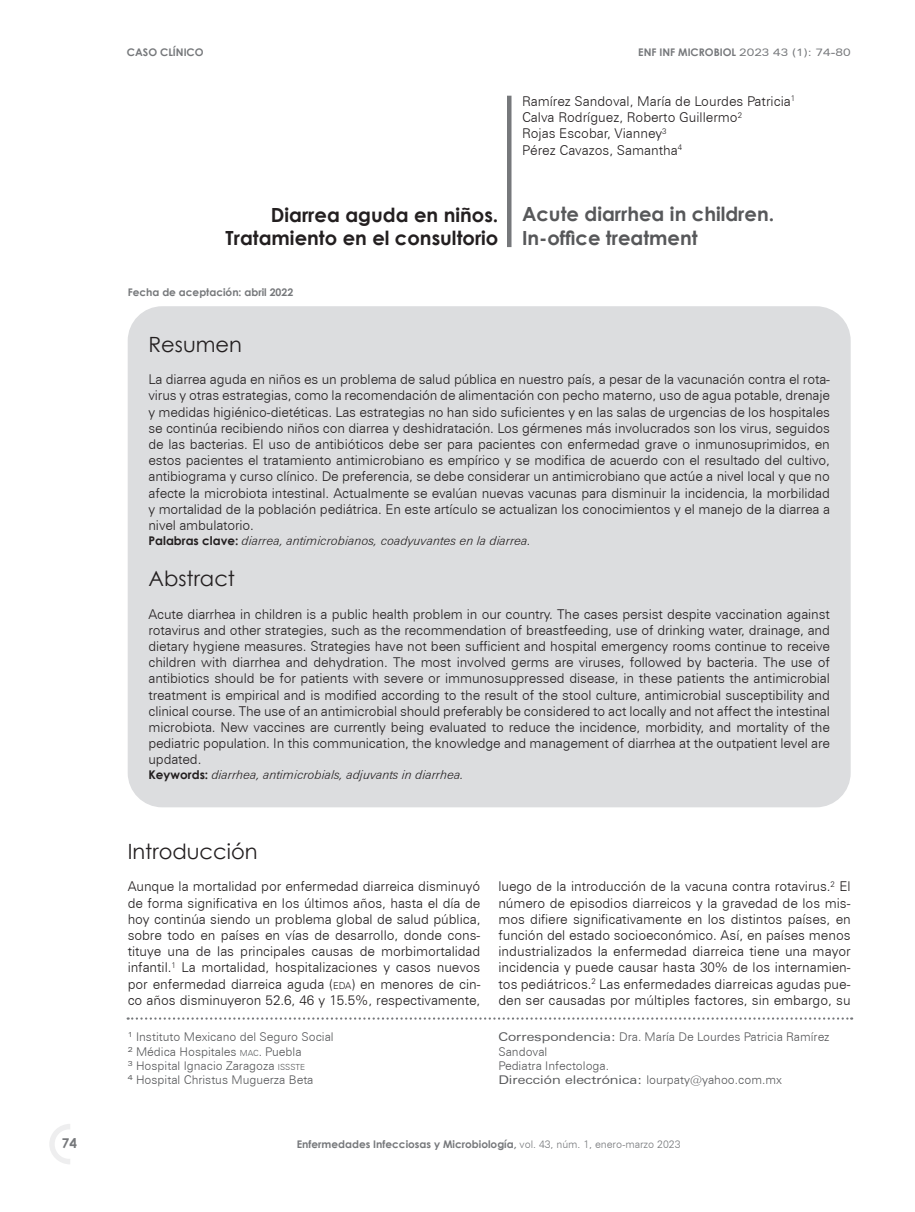
<style>
.page{position:relative;width:915px;height:1212px;background:#fff}
.page>*{position:absolute;margin:0;border:0;box-sizing:border-box;transform-origin:0 0}
.t1{font:21px "Century Gothic";color:#231f20}
.t2{font:700 19.5px/23.4px "Century Gothic";color:#231f20;text-align:right}
.t3{font:700 19.5px/23.4px "Century Gothic";color:#57585a}
.t4{font:300 13.5px/16.2px "Zurich BT";letter-spacing:-.005em;color:#231f20;text-align:justify}
.t5{font:700 13.5px "Century Gothic";color:#76787b}
.t6{font:italic 300 12.3px "Zurich BT";color:#231f20}
.t7{font:300 12px/14.4px "Zurich BT";color:#57585a}
.t8{font:700 10.5px "Century Gothic";color:#76787b}
.s1{font-family:"Zurich BT";font-weight:400;font-stretch:expanded}
.s2{font-family:"Century Gothic";font-weight:700;font-style:normal;font-size:12px}
.s3{font-size:9.45px}
.s4{font-size:8.4px}
.s5{font-weight:400;font-stretch:expanded}
.s6{font-family:"Zurich BT";font-weight:300}
</style>
<div class="page">
<svg style="left:49px;top:1124px;width:21px;height:40px"></svg>
<div style="left:58px;top:1132px;width:22px;height:24px;background:#fff;border-radius:50%"></div>
<div style="left:55px;top:1129px;width:28px;height:30px;border:6px solid #fff;border-radius:50%"></div>
<hr style="left:507px;top:96px;width:4px;height:151px;background:#76787b">
<div style="left:128px;top:307px;width:721px;height:499px;background:#dcdddf;border-radius:34px"></div>
<svg style="left:128px;top:1017px;width:723px;height:3px"></svg>
<p class="t8" style="left:127px;top:44px;width:78px">CASO CLÍNICO</p>
<p class="t8" style="left:638px;top:44px;width:214px">ENF INF MICROBIOL <span class="s1">2023 43 (1): 74-80</span></p>
<h2 class="t2" style="left:225px;top:202px;width:274px">Diarrea aguda en niños.<br>Tratamiento en el consultorio</h2>
<p class="t8" style="left:128px;top:285px;width:167px">Fecha de aceptación: abril 2022</p>
<p class="t4" style="left:522px;top:93px;width:274px;text-align:left">Ramírez Sandoval, María de Lourdes Patricia<sup>1<br></sup>Calva Rodríguez, Roberto Guillermo<sup>2<br></sup>Rojas Escobar, Vianney<sup>3<br></sup>Pérez Cavazos, Samantha<sup>4</sup></p>
<h2 class="t3" style="left:522px;top:201px;width:253px">Acute diarrhea in children.<br>In-office treatment</h2>
<h1 class="t1" style="left:148px;top:329px;width:95px">Resumen</h1>
<p class="t4" style="left:148px;top:371px;width:682px">La diarrea aguda en niños es un problema de salud pública en nuestro país, a pesar de la vacunación contra el rota&shy;virus y otras estrategias, como la recomendación de alimentación con pecho materno, uso de agua potable, drenaje y medidas higiénico-dietéticas. Las estrategias no han sido suficientes y en las salas de urgencias de los hospitales se continúa recibiendo niños con diarrea y deshidratación. Los gérmenes más involucrados son los virus, seguidos de las bacterias. El uso de antibióticos debe ser para pacientes con enfermedad grave o inmunosuprimidos, en estos pacientes el tratamiento antimicrobiano es empírico y se modifica de acuerdo con el resultado del cultivo, antibiograma y curso clínico. De preferencia, se debe considerar un antimicrobiano que actúe a nivel local y que no afecte la microbiota intestinal. Actualmente se evalúan nuevas vacunas para disminuir la incidencia, la morbilidad y mortalidad de la población pediátrica. En este artículo se actualizan los conocimientos y el manejo de la diarrea a nivel ambulatorio.</p>
<p class="t6" style="left:148px;top:533px;width:384px"><span class="s2">Palabras clave:</span> diarrea, antimicrobianos, coadyuvantes en la diarrea.</p>
<h1 class="t1" style="left:148px;top:564px;width:88px">Abstract</h1>
<p class="t4" style="left:148px;top:605px;width:682px">Acute diarrhea in children is a public health problem in our country. The cases persist despite vaccination against rotavirus and other strategies, such as the recommendation of breastfeeding, use of drinking water, drainage, and dietary hygiene measures. Strategies have not been sufficient and hospital emergency rooms continue to receive children with diarrhea and dehydration. The most involved germs are viruses, followed by bacteria. The use of antibiotics should be for patients with severe or immunosuppressed disease, in these patients the antimicrobial treatment is empirical and is modified according to the result of the stool culture, antimicrobial susceptibility and clinical course. The use of an antimicrobial should preferably be considered to act locally and not affect the intestinal microbiota. New vaccines are currently being evaluated to reduce the incidence, morbidity, and mortality of the pediatric population. In this communication, the knowledge and management of diarrhea at the outpatient level are updated.</p>
<p class="t6" style="left:148px;top:767px;width:317px"><span class="s2">Keywords:</span> diarrhea, antimicrobials, adjuvants in diarrhea.</p>
<h1 class="t1" style="left:128px;top:837px;width:131px">Introducción</h1>
<p class="t4" style="left:128px;top:878px;width:354px">Aunque la mortalidad por enfermedad diarreica disminuyó de forma significativa en los últimos años, hasta el día de hoy continúa siendo un problema global de salud pública, sobre todo en países en vías de desarrollo, donde cons&shy;tituye una de las principales causas de morbimortalidad infantil.<sup>1</sup> La mortalidad, hospitalizaciones y casos nuevos por enfermedad diarreica aguda (<span class="s3">EDA</span>) en menores de cin&shy;co años disminuyeron 52.6, 46 y 15.5%, respectivamente,</p>
<p class="t4" style="left:498px;top:878px;width:353px">luego de la introducción de la vacuna contra rotavirus.<sup>2</sup> El número de episodios diarreicos y la gravedad de los mis&shy;mos difiere significativamente en los distintos países, en función del estado socioeconómico. Así, en países menos industrializados la enfermedad diarreica tiene una mayor incidencia y puede causar hasta 30% de los internamien&shy;tos pediátricos.<sup>2</sup> Las enfermedades diarreicas agudas pue&shy;den ser causadas por múltiples factores, sin embargo, su</p>
<p class="t7" style="left:128px;top:1030px;width:207px"><sup>1</sup> Instituto Mexicano del Seguro Social <sup>2</sup> Médica Hospitales <span class="s4">MAC</span>. Puebla<br><sup>3</sup> Hospital Ignacio Zaragoza <span class="s4">ISSSTE<br></span><sup>4</sup> Hospital Christus Muguerza Beta</p>
<p class="t7" style="left:498px;top:1030px;width:332px"><span class="s5">Correspondencia:</span> Dra. María De Lourdes Patricia Ramírez Sandoval<br>Pediatra Infectologa.<br><span class="s5">Dirección electrónica:</span> lourpaty@yahoo.com.mx</p>
<p class="t5" style="left:62px;top:1133px;width:17px">74</p>
<p class="t8" style="left:297px;top:1136px;width:385px">Enfermedades Infecciosas y Microbiología, <span class="s6">vol. 43, núm. 1, enero-marzo 2023</span></p>
</div>
